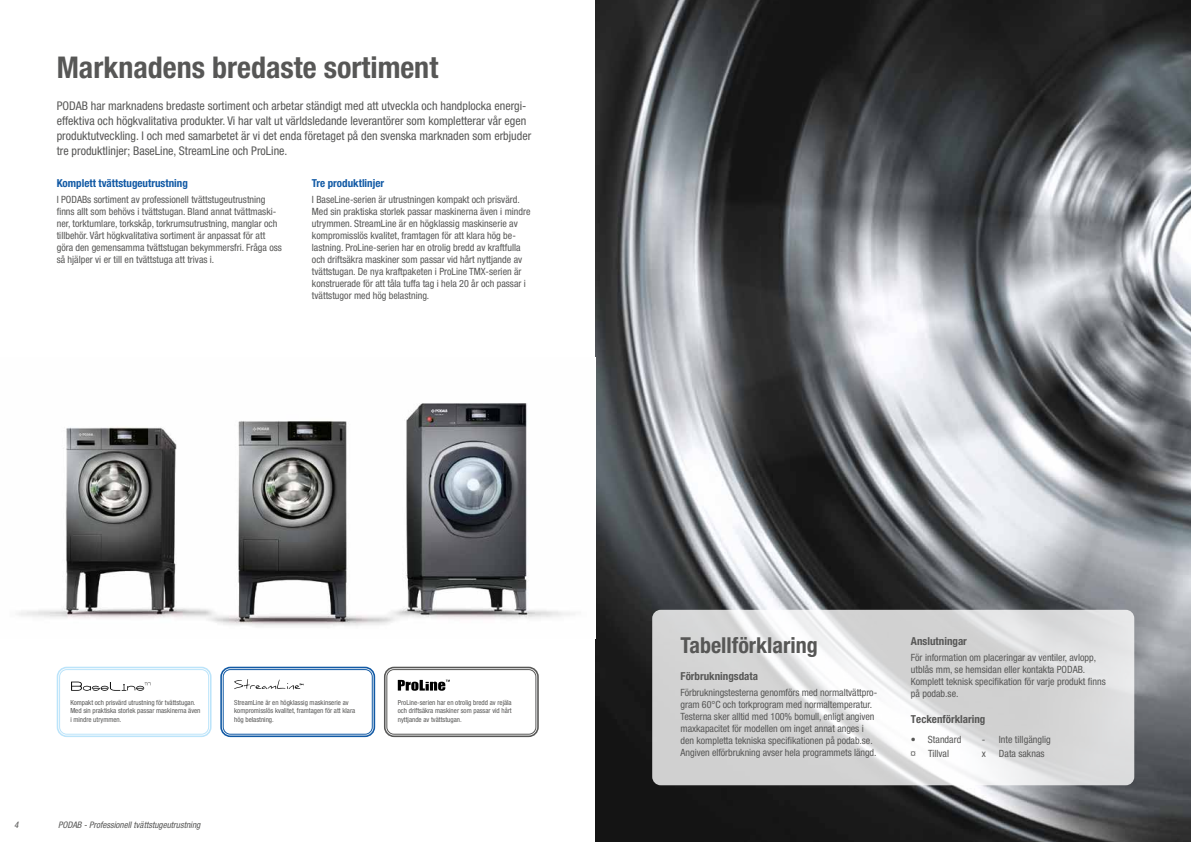
<style>
.page{position:relative;width:1191px;height:842px;background:#fff}
.page>*{position:absolute;margin:0;border:0;box-sizing:border-box;transform-origin:0 0}
.t1{font:700 condensed 30px "Helvetica Neue LT Std";color:#575756}
.t2{font:700 condensed 22px "Helvetica Neue LT Std";color:#575756}
.t3{font:condensed 12px/15px "Helvetica Neue LT Std";color:#575756}
.t4{font:700 condensed 11px "Helvetica Neue LT Std";color:#575756}
.t5{font:700 condensed 11px "Helvetica Neue LT Std";color:#125aa5}
.t6{font:condensed 10px/12px "Helvetica Neue LT Std";color:#575756}
.t7{font:italic condensed 9px "Helvetica Neue LT Std";color:#575756}
.t8{font:condensed 7px/8.4px "Helvetica Neue LT Std";color:#575756}
</style>
<div class="page">
<img style="left:595px;top:0;width:596px;height:842px">
<svg style="left:652px;top:610px;width:482px;height:175px;fill:#d5d5d5"></svg>
<div style="left:57px;top:667px;width:154px;height:70px;border:2px solid #bce4fa;border-radius:9px"></div>
<div style="left:59px;top:669px;width:150px;height:65px;border:1px solid #bce4fa;border-radius:7px"></div>
<svg style="left:71px;top:682px;width:80px;height:9px"></svg>
<div style="left:220px;top:667px;width:155px;height:70px;border:2px solid #125aa5;border-radius:9px"></div>
<div style="left:223px;top:669px;width:149px;height:65px;border:1px solid #125aa5;border-radius:7px"></div>
<svg style="left:234px;top:679px;width:69px;height:10px"></svg>
<div style="left:384px;top:667px;width:155px;height:70px;border:2px solid #575756;border-radius:9px"></div>
<div style="left:386px;top:669px;width:150px;height:65px;border:1px solid #575756;border-radius:7px"></div>
<svg style="left:398px;top:680px;width:52px;height:11px"></svg>
<img style="left:18px;top:403px;width:557px;height:224px">
<h1 class="t1" style="left:57px;top:49px;width:383px">Marknadens bredaste sortiment</h1>
<p class="t3" style="left:57px;top:98px;width:476px">PODAB har marknadens bredaste sortiment och arbetar ständigt med att utveckla och handplocka energi&shy;effektiva och högkvalitativa produkter. Vi har valt ut världsledande leverantörer som kompletterar vår egen produktutveckling. I och med samarbetet är vi det enda företaget på den svenska marknaden som erbjuder tre produktlinjer; BaseLine, StreamLine och ProLine.</p>
<p class="t5" style="left:57px;top:176px;width:133px">Komplett tvättstugeutrustning</p>
<p class="t6" style="left:57px;top:193px;width:227px">I PODABs sortiment av professionell tvättstugeutrustning finns allt som behövs i tvättstugan. Bland annat tvättmaski&shy;ner, torktumlare, torkskåp, torkrumsutrustning, manglar och tillbehör. Vårt högkvalitativa sortiment är anpassat för att göra den gemensamma tvättstugan bekymmersfri. Fråga oss så hjälper vi er till en tvättstuga att trivas i.</p>
<p class="t5" style="left:312px;top:176px;width:74px">Tre produktlinjer</p>
<p class="t6" style="left:312px;top:193px;width:220px">I BaseLine-serien är utrustningen kompakt och prisvärd.<br>Med sin praktiska storlek passar maskinerna även i mindre utrymmen. StreamLine är en högklassig maskinserie av kompromisslös kvalitet, framtagen för att klara hög be&shy;lastning. ProLine-serien har en otrolig bredd av kraftfulla och driftsäkra maskiner som passar vid hårt nyttjande av tvättstugan. De nya kraftpaketen i ProLine TMX-serien är konstruerade för att tåla tuffa tag i hela 20 år och passar i tvättstugor med hög belastning.</p>
<p class="t8" style="left:70px;top:698px;width:132px">Kompakt och prisvärd utrustning för tvättstugan.<br>Med sin praktiska storlek passar maskinerna även i mindre utrymmen.</p>
<p class="t8" style="left:234px;top:698px;width:122px">StreamLine är en högklassig maskinserie av kompromisslös kvalitet, framtagen för att klara hög belastning.</p>
<p class="t8" style="left:398px;top:698px;width:115px;text-align:justify">ProLine-serien har en otrolig bredd av rejäla och driftsäkra maskiner som passar vid hårt nyttjande av tvättstugan.</p>
<p class="t7" style="left:14px;top:819px;width:6px">4</p>
<p class="t7" style="left:58px;top:819px;width:144px">PODAB - Professionell tvättstugeutrustning</p>
<h2 class="t2" style="left:680px;top:632px;width:139px">Tabellförklaring</h2>
<p class="t4" style="left:911px;top:634px;width:57px">Anslutningar</p>
<p class="t6" style="left:911px;top:652px;width:196px">För information om placeringar av ventiler, avlopp, utblås mm, se hemsidan eller kontakta PODAB.<br>Komplett teknisk specifikation för varje produkt finns på podab.se.</p>
<p class="t4" style="left:911px;top:712px;width:76px">Teckenförklaring</p>
<p class="t4" style="left:680px;top:669px;width:79px">Förbrukningsdata</p>
<p class="t6" style="left:680px;top:686px;width:198px">Förbrukningstesterna genomförs med normaltvättpro&shy;gram 60°C och torkprogram med normaltemperatur.<br>Testerna sker alltid med 100% bomull, enligt angiven maxkapacitet för modellen om inget annat anges i den kompletta tekniska specifikationen på podab.se.<br>Angiven elförbrukning avser hela programmets längd.</p>
<p class="t6" style="left:911px;top:733px;width:52px">• Standard</p>
<p class="t6" style="left:981px;top:733px;width:70px">- Inte tillgänglig</p>
<p class="t6" style="left:911px;top:747px;width:40px">¤ Tillval</p>
<p class="t6" style="left:982px;top:747px;width:6px">x</p>
<p class="t6" style="left:999px;top:747px;width:47px">Data saknas</p>
</div>
